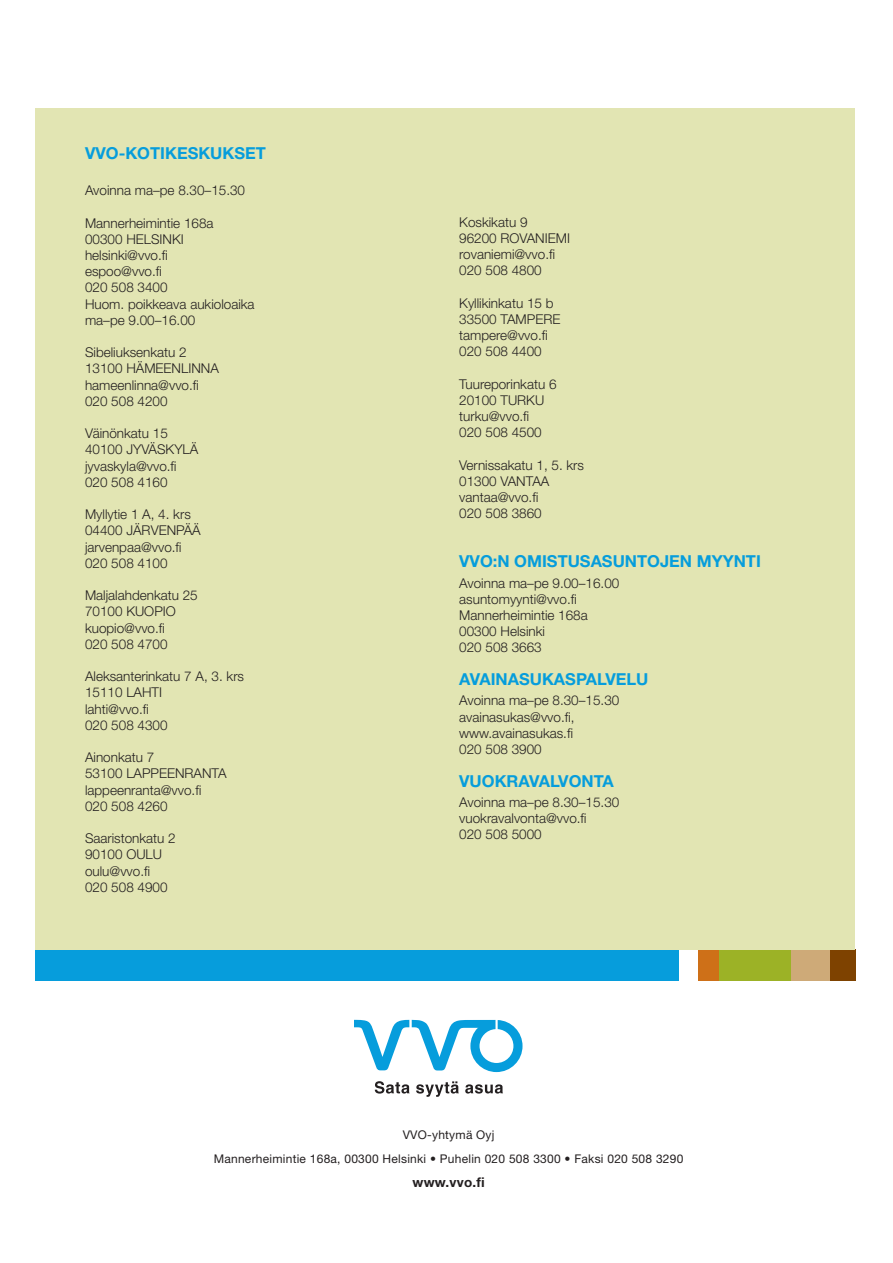
<style>
.page{position:relative;width:893px;height:1263px;background:#fff}
.page>*{position:absolute;margin:0;border:0;box-sizing:border-box;transform-origin:0 0}
.Alaotsikko{font:700 16.5px "Helvetica Neue LT Std";color:#069ddc}
.Peruskappale_reunast{font:300 13.5px "Helvetica Neue LT Std";color:#231f20}
.takakannen_www{font:700 13.5px "Helvetica Neue LT Std";letter-spacing:.02em;color:#231f20}
.takakannen_yht_tiedo{font:12px "Helvetica Neue LT Std";letter-spacing:.02em;color:#231f20}
</style>
<div class="page">
<div style="left:35px;top:949px;width:644px;height:31px;background:#069ddc"></div>
<div style="left:698px;top:949px;width:25px;height:31px;background:#ce7018"></div>
<div style="left:719px;top:949px;width:78px;height:31px;background:#9cb226"></div>
<div style="left:791px;top:949px;width:40px;height:31px;background:#ceaa78"></div>
<div style="left:830px;top:949px;width:25px;height:31px;background:#7e4200"></div>
<div style="left:36px;top:108px;width:819px;height:842px;background:#e2e5b3"></div>
<svg style="left:375px;top:1081px;width:35px;height:12px"></svg>
<svg style="left:416px;top:1081px;width:43px;height:16px"></svg>
<svg style="left:465px;top:1084px;width:38px;height:9px"></svg>
<svg style="left:354px;top:1020px;width:168px;height:52px"></svg>
<p class="Alaotsikko" style="left:85px;top:143px;width:182px">VVO-KOTIKESKUKSET</p>
<p class="Peruskappale_reunast" style="left:85px;top:182px;width:162px">Avoinna ma–pe 8.30–15.30</p>
<p class="Peruskappale_reunast" style="left:85px;top:214px;width:130px">Mannerheimintie 168a</p>
<p class="Peruskappale_reunast" style="left:85px;top:231px;width:100px">00300 HELSINKI</p>
<p class="Peruskappale_reunast" style="left:85px;top:247px;width:84px">helsinki@vvo.fi</p>
<p class="Peruskappale_reunast" style="left:85px;top:263px;width:78px">espoo@vvo.fi</p>
<p class="Peruskappale_reunast" style="left:85px;top:279px;width:84px">020 508 3400</p>
<p class="Peruskappale_reunast" style="left:85px;top:295px;width:171px">Huom. poikkeava aukioloaika</p>
<p class="Peruskappale_reunast" style="left:85px;top:312px;width:112px">ma–pe 9.00–16.00</p>
<p class="Peruskappale_reunast" style="left:85px;top:344px;width:103px">Sibeliuksenkatu 2</p>
<p class="Peruskappale_reunast" style="left:85px;top:360px;width:135px">13100 HÄMEENLINNA</p>
<p class="Peruskappale_reunast" style="left:85px;top:376px;width:115px">hameenlinna@vvo.fi</p>
<p class="Peruskappale_reunast" style="left:85px;top:393px;width:84px">020 508 4200</p>
<p class="Peruskappale_reunast" style="left:85px;top:425px;width:84px">Väinönkatu 15</p>
<p class="Peruskappale_reunast" style="left:85px;top:441px;width:115px">40100 JYVÄSKYLÄ</p>
<p class="Peruskappale_reunast" style="left:85px;top:457px;width:93px">jyvaskyla@vvo.fi</p>
<p class="Peruskappale_reunast" style="left:85px;top:474px;width:84px">020 508 4160</p>
<p class="Peruskappale_reunast" style="left:85px;top:506px;width:107px">Myllytie 1 A, 4. krs</p>
<p class="Peruskappale_reunast" style="left:85px;top:522px;width:117px">04400 JÄRVENPÄÄ</p>
<p class="Peruskappale_reunast" style="left:85px;top:538px;width:98px">jarvenpaa@vvo.fi</p>
<p class="Peruskappale_reunast" style="left:85px;top:555px;width:84px">020 508 4100</p>
<p class="Peruskappale_reunast" style="left:85px;top:587px;width:114px">Maljalahdenkatu 25</p>
<p class="Peruskappale_reunast" style="left:85px;top:603px;width:92px">70100 KUOPIO</p>
<p class="Peruskappale_reunast" style="left:85px;top:619px;width:81px">kuopio@vvo.fi</p>
<p class="Peruskappale_reunast" style="left:85px;top:636px;width:84px">020 508 4700</p>
<p class="Peruskappale_reunast" style="left:85px;top:668px;width:161px">Aleksanterinkatu 7 A, 3. krs</p>
<p class="Peruskappale_reunast" style="left:85px;top:684px;width:79px">15110 LAHTI</p>
<p class="Peruskappale_reunast" style="left:85px;top:700px;width:65px">lahti@vvo.fi</p>
<p class="Peruskappale_reunast" style="left:85px;top:717px;width:84px">020 508 4300</p>
<p class="Peruskappale_reunast" style="left:85px;top:749px;width:71px">Ainonkatu 7</p>
<p class="Peruskappale_reunast" style="left:85px;top:765px;width:143px">53100 LAPPEENRANTA</p>
<p class="Peruskappale_reunast" style="left:85px;top:781px;width:118px">lappeenranta@vvo.fi</p>
<p class="Peruskappale_reunast" style="left:85px;top:798px;width:84px">020 508 4260</p>
<p class="Peruskappale_reunast" style="left:85px;top:830px;width:92px">Saaristonkatu 2</p>
<p class="Peruskappale_reunast" style="left:85px;top:846px;width:79px">90100 OULU</p>
<p class="Peruskappale_reunast" style="left:85px;top:862px;width:67px">oulu@vvo.fi</p>
<p class="Peruskappale_reunast" style="left:85px;top:879px;width:84px">020 508 4900</p>
<p class="Peruskappale_reunast" style="left:459px;top:214px;width:70px">Koskikatu 9</p>
<p class="Peruskappale_reunast" style="left:459px;top:230px;width:112px">96200 ROVANIEMI</p>
<p class="Peruskappale_reunast" style="left:459px;top:246px;width:97px">rovaniemi@vvo.fi</p>
<p class="Peruskappale_reunast" style="left:459px;top:262px;width:84px">020 508 4800</p>
<p class="Peruskappale_reunast" style="left:459px;top:295px;width:96px">Kyllikinkatu 15 b</p>
<p class="Peruskappale_reunast" style="left:459px;top:311px;width:103px">33500 TAMPERE</p>
<p class="Peruskappale_reunast" style="left:459px;top:327px;width:90px">tampere@vvo.fi</p>
<p class="Peruskappale_reunast" style="left:459px;top:343px;width:84px">020 508 4400</p>
<p class="Peruskappale_reunast" style="left:459px;top:376px;width:99px">Tuureporinkatu 6</p>
<p class="Peruskappale_reunast" style="left:459px;top:392px;width:87px">20100 TURKU</p>
<p class="Peruskappale_reunast" style="left:459px;top:408px;width:72px">turku@vvo.fi</p>
<p class="Peruskappale_reunast" style="left:459px;top:424px;width:84px">020 508 4500</p>
<p class="Peruskappale_reunast" style="left:459px;top:457px;width:126px">Vernissakatu 1, 5. krs</p>
<p class="Peruskappale_reunast" style="left:459px;top:473px;width:92px">01300 VANTAA</p>
<p class="Peruskappale_reunast" style="left:459px;top:489px;width:81px">vantaa@vvo.fi</p>
<p class="Peruskappale_reunast" style="left:459px;top:505px;width:84px">020 508 3860</p>
<p class="Alaotsikko" style="left:459px;top:551px;width:303px">VVO:N OMISTUSASUNTOJEN MYYNTI</p>
<p class="Peruskappale_reunast" style="left:459px;top:574px;width:162px">Avoinna ma–pe 9.00–16.00</p>
<p class="Peruskappale_reunast" style="left:459px;top:591px;width:119px">asuntomyynti@vvo.fi</p>
<p class="Peruskappale_reunast" style="left:459px;top:607px;width:130px">Mannerheimintie 168a</p>
<p class="Peruskappale_reunast" style="left:459px;top:623px;width:87px">00300 Helsinki</p>
<p class="Peruskappale_reunast" style="left:459px;top:639px;width:84px">020 508 3663</p>
<p class="Alaotsikko" style="left:459px;top:669px;width:191px">AVAINASUKASPALVELU</p>
<p class="Peruskappale_reunast" style="left:459px;top:692px;width:162px">Avoinna ma–pe 8.30–15.30</p>
<p class="Peruskappale_reunast" style="left:459px;top:708px;width:117px">avainasukas@vvo.fi,</p>
<p class="Peruskappale_reunast" style="left:459px;top:725px;width:115px">www.avainasukas.fi</p>
<p class="Peruskappale_reunast" style="left:459px;top:741px;width:84px">020 508 3900</p>
<p class="Alaotsikko" style="left:459px;top:770px;width:156px">VUOKRAVALVONTA</p>
<p class="Peruskappale_reunast" style="left:459px;top:794px;width:162px">Avoinna ma–pe 8.30–15.30</p>
<p class="Peruskappale_reunast" style="left:459px;top:810px;width:129px">vuokravalvonta@vvo.fi</p>
<p class="Peruskappale_reunast" style="left:459px;top:826px;width:84px">020 508 5000</p>
<p class="takakannen_yht_tiedo" style="left:403px;top:1127px;width:93px">VVO-yhtymä Oyj</p>
<p class="takakannen_yht_tiedo" style="left:214px;top:1151px;width:471px">Mannerheimintie 168a, 00300 Helsinki • Puhelin 020 508 3300 • Faksi 020 508 3290</p>
<p class="takakannen_www" style="left:412px;top:1173px;width:74px">www.vvo.fi</p>
</div>
